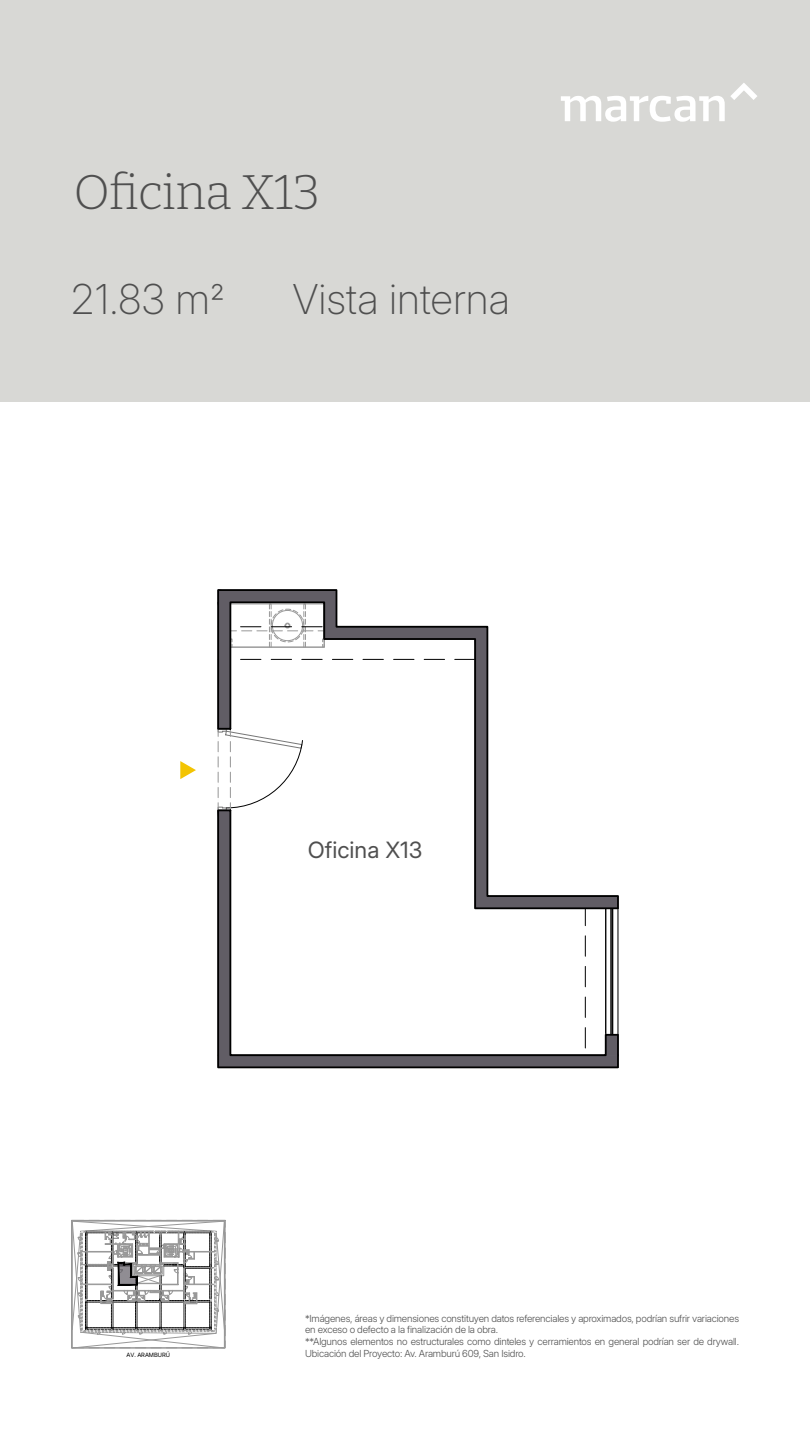
<style>
.page{position:relative;width:810px;height:1440px;background:#fff}
.page>*{position:absolute;margin:0;border:0;box-sizing:border-box;transform-origin:0 0}
.t1{font:100 48.75px "Bitter";letter-spacing:-.01em;color:#4f4f4f}
.t2{font:200 41.25px "Inter 24 pt";color:#4f4f4f}
.t3{font:22.5px "Inter 24 pt";color:#4f4f4f}
.t4{font:15.08px "Century Gothic";color:#000}
.t5{font:300 9.75px/11.7px "Inter 24 pt";letter-spacing:-.02em;color:#4f4f4f}
.t6{font:5.85px "Inter 24 pt";color:#000}
.t7{font:5.85px "Arial";color:#000}
</style>
<div class="page">
<div style="left:0;top:0;width:810px;height:401px;background:#d8d8d5"></div>
<svg style="left:561px;top:83px;width:196px;height:39px"></svg>
<svg style="left:71px;top:1219px;width:155px;height:130px"></svg>
<svg style="left:217px;top:589px;width:272px;height:220px"></svg>
<svg style="left:217px;top:809px;width:402px;height:260px"></svg>
<svg style="left:180px;top:761px;width:16px;height:18px"></svg>
<div style="left:279px;top:829px;width:173px;height:43px;background:#fff"></div>
<h1 class="t1" style="left:73px;top:161px;width:249px">Oficina X13</h1>
<h2 class="t2" style="left:71px;top:269px;width:155px">21.83 m2</h2>
<h2 class="t2" style="left:292px;top:269px;width:219px">Vista interna</h2>
<h3 class="t4" style="left:314px;top:836px;width:93px">OFICINA 313</h3>
<h3 class="t3" style="left:308px;top:833px;width:116px">Oficina X13</h3>
<p class="t6" style="left:126px;top:1351px;width:45px">AV. ARAMBURÚ</p>
<p class="t7" style="left:125px;top:1351px;width:21px">AV. AR</p>
<p class="t7" style="left:153px;top:1351px;width:5px">B</p>
<p class="t5" style="left:305px;top:1312px;width:436px">*Imágenes, áreas y dimensiones constituyen datos referenciales y aproximados, podrían sufrir variaciones en exceso o defecto a la finalización de la obra.<br>**Algunos elementos no estructurales como dinteles y cerramientos en general podrían ser de drywall.<br>Ubicación del Proyecto: Av. Aramburú 609, San Isidro.</p>
</div>
